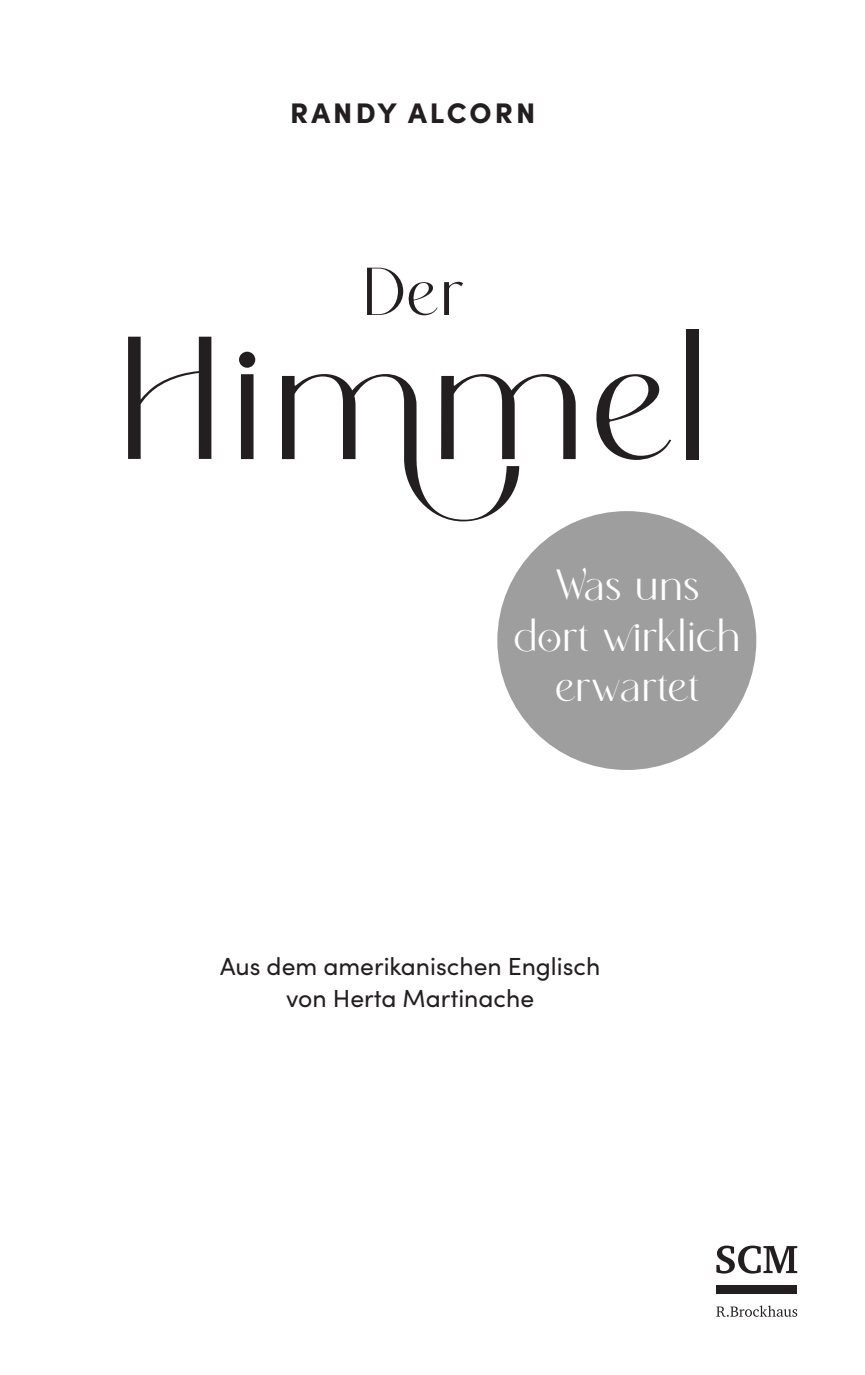
<style>
.page{position:relative;width:865px;height:1375px;background:#fff}
.page>*{position:absolute;margin:0;border:0;box-sizing:border-box;transform-origin:0 0}
.t1{font:174.6px "histeaginsans";letter-spacing:.02em;color:#231f20}
.t2{font:67.73px "histeaginsans";color:#231f20}
.t3{font:43.65px/50.2px "histeaginsans";color:#fff;text-align:center}
.t4{font:900 28.35px "Sofia Pro";letter-spacing:.11em;color:#231f20}
.t5{font:24.75px/31.5px "Sofia Pro";color:#231f20;text-align:center}
</style>
<div class="page">
<div style="left:716px;top:1286px;width:81px;height:8px;background:#231f20"></div>
<svg style="left:716px;top:1246px;width:81px;height:28px"></svg>
<svg style="left:716px;top:1306px;width:81px;height:11px"></svg>
<div style="left:497px;top:511px;width:259px;height:259px;background:#9e9e9e;border-radius:50%"></div>
<p class="t4" style="left:290px;top:91px;width:247px">RANDY ALCORN</p>
<h2 class="t2" style="left:362px;top:252px;width:103px">Der</h2>
<h1 class="t1" style="left:115px;top:298px;width:597px">Himmel</h1>
<h3 class="t3" style="left:514px;top:563px;width:228px">Was uns dort wirklich erwartet</h3>
<p class="t5" style="left:220px;top:949px;width:382px">Aus dem amerikanischen Englisch von Herta Martinache</p>
</div>
